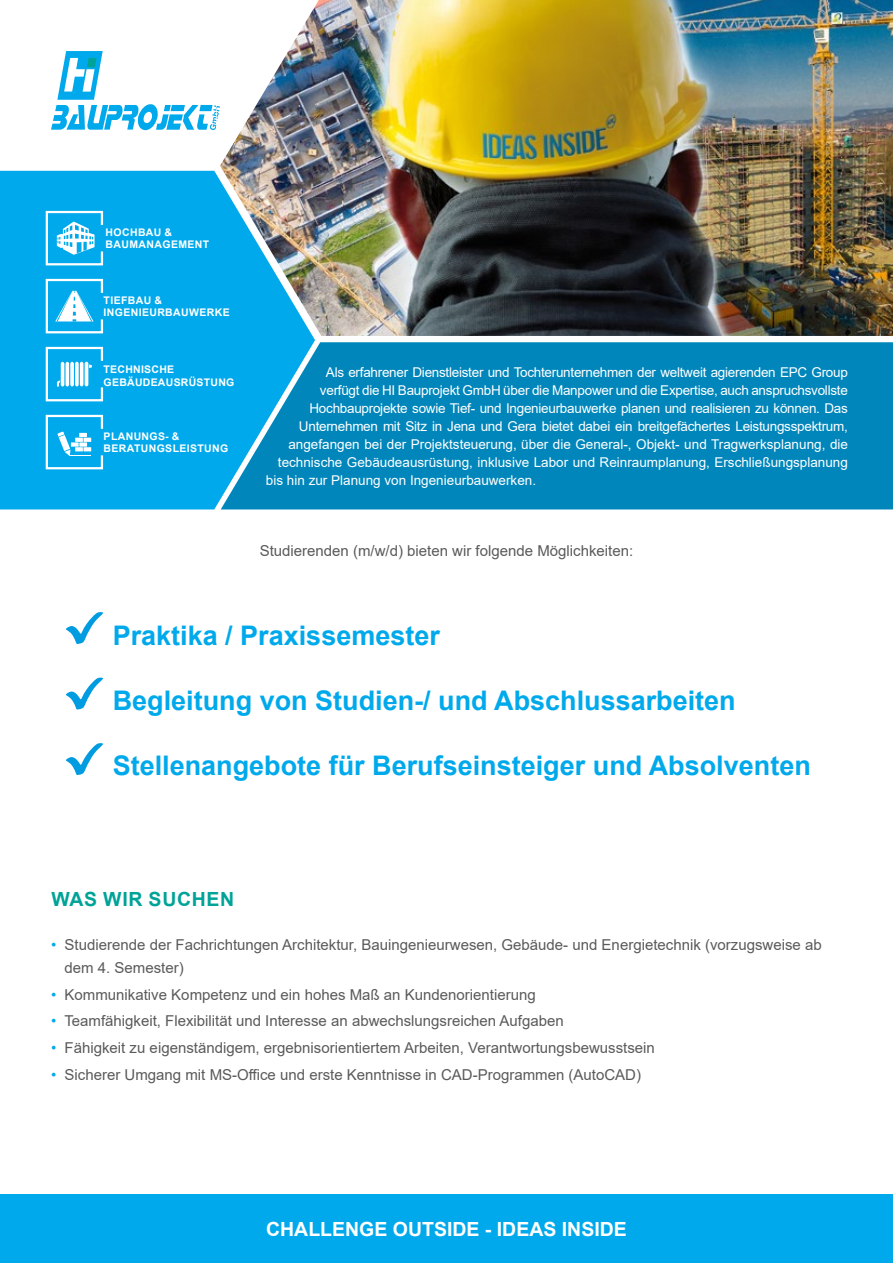
<style>
.page{position:relative;width:893px;height:1263px;background:#fff}
.page>*{position:absolute;margin:0;border:0;box-sizing:border-box;transform-origin:0 0}
.t1{font:700 27px "Arial";color:#00a9eb}
.t2{font:700 19.5px "Arial";color:#fff}
.t3{font:700 19.5px "Arial";letter-spacing:.035em;color:#00a397}
.t4{font:15px/22.5px "Arial";color:#5a5a5a}
.t5{font:13.5px "Arial";letter-spacing:-.02em;color:#fff}
.t6{font:13.5px "Arial";color:#fff}
.t7{font:700 10.5px/12.6px "Arial";letter-spacing:.035em;color:#fff}
.s1{color:#00a9eb}
</style>
<div class="page">
<div style="left:0;top:171px;width:315px;height:338px;background:#00a9eb"></div>
<div style="left:0;top:1195px;width:893px;height:68px;background:#00a9eb"></div>
<svg style="left:221px;top:342px;width:672px;height:167px;background:#038abf"></svg>
<svg style="left:51px;top:51px;width:169px;height:79px"></svg>
<svg style="left:45px;top:210px;width:59px;height:57px"></svg>
<svg style="left:45px;top:278px;width:59px;height:56px"></svg>
<svg style="left:45px;top:414px;width:59px;height:56px"></svg>
<div style="left:79px;top:442px;width:8px;height:5px;background:#fff"></div>
<div style="left:71px;top:442px;width:8px;height:5px;background:#fff"></div>
<svg style="left:45px;top:346px;width:59px;height:56px"></svg>
<img style="left:220px;top:0;width:673px;height:336px">
<svg style="left:66px;top:612px;width:37px;height:32px"></svg>
<svg style="left:66px;top:743px;width:37px;height:32px"></svg>
<svg style="left:66px;top:677px;width:37px;height:33px"></svg>
<p class="t7" style="left:106px;top:226px;width:105px">HOCHBAU &amp;<br>BAUMANAGEMENT</p>
<p class="t7" style="left:104px;top:294px;width:128px">TIEFBAU &amp;<br>INGENIEURBAUWERKE</p>
<p class="t7" style="left:104px;top:363px;width:132px">TECHNISCHE<br>GEBÄUDEAUSRÜSTUNG</p>
<p class="t7" style="left:104px;top:430px;width:126px">PLANUNGS- &amp;<br>BERATUNGSLEISTUNG</p>
<p class="t5" style="left:326px;top:363px;width:523px">Als erfahrener Dienstleister und Tochterunternehmen der weltweit agierenden EPC Group</p>
<p class="t5" style="left:320px;top:381px;width:529px">verfügt die HI Bauprojekt GmbH über die Manpower und die Expertise, auch anspruchsvollste</p>
<p class="t5" style="left:309px;top:399px;width:540px">Hochbauprojekte sowie Tief- und Ingenieurbauwerke planen und realisieren zu können. Das</p>
<p class="t5" style="left:299px;top:417px;width:550px">Unternehmen mit Sitz in Jena und Gera bietet dabei ein breitgefächertes Leistungsspektrum,</p>
<p class="t6" style="left:288px;top:435px;width:561px">angefangen bei der Projektsteuerung, über die General-, Objekt- und Tragwerksplanung, die</p>
<p class="t6" style="left:278px;top:453px;width:571px">technische Gebäudeausrüstung, inklusive Labor und Reinraumplanung, Erschließungsplanung</p>
<p class="t6" style="left:266px;top:471px;width:272px">bis hin zur Planung von Ingenieurbauwerken.</p>
<p class="t4" style="left:260px;top:539px;width:375px">Studierenden (m/w/d) bieten wir folgende Möglichkeiten:</p>
<h1 class="t1" style="left:113px;top:617px;width:329px">Praktika / Praxissemester</h1>
<h1 class="t1" style="left:113px;top:682px;width:625px">Begleitung von Studien-/ und Abschlussarbeiten</h1>
<h1 class="t1" style="left:113px;top:746px;width:700px">Stellenangebote für Berufseinsteiger und Absolventen</h1>
<h2 class="t3" style="left:51px;top:885px;width:185px">WAS WIR SUCHEN</h2>
<p class="t4" style="left:65px;top:934px;width:759px;text-indent:-14px"><span class="s1">•</span> Studierende der Fachrichtungen Architektur, Bauingenieurwesen, Gebäude- und Energietechnik (vorzugsweise ab dem 4. Semester)</p>
<p class="t4" style="left:51px;top:983px;width:486px"><span class="s1">•</span> Kommunikative Kompetenz und ein hohes Maß an Kundenorientierung</p>
<p class="t4" style="left:51px;top:1010px;width:514px"><span class="s1">•</span> Teamfähigkeit, Flexibilität und Interesse an abwechslungsreichen Aufgaben</p>
<p class="t4" style="left:51px;top:1036px;width:605px"><span class="s1">•</span> Fähigkeit zu eigenständigem, ergebnisorientiertem Arbeiten, Verantwortungsbewusstsein</p>
<p class="t4" style="left:51px;top:1063px;width:592px"><span class="s1">•</span> Sicherer Umgang mit MS-Office und erste Kenntnisse in CAD-Programmen (AutoCAD)</p>
<h2 class="t2" style="left:266px;top:1216px;width:362px">CHALLENGE OUTSIDE - IDEAS INSIDE</h2>
</div>
